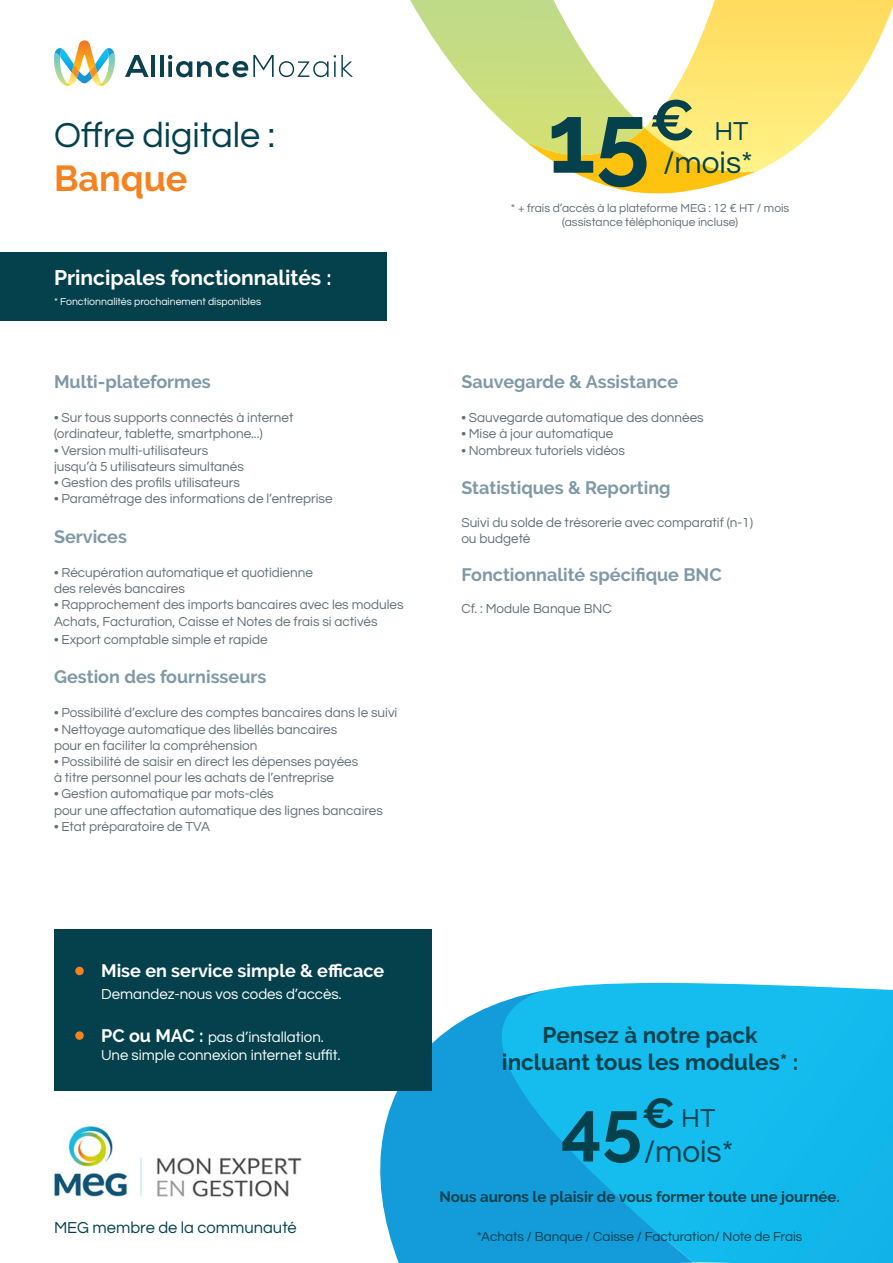
<style>
.page{position:relative;width:893px;height:1263px;background:#fff}
.page>*{position:absolute;margin:0;border:0;box-sizing:border-box;transform-origin:0 0}
.t1{font:700 97.5px "Raleway";color:#04414d}
.t2{font:700 72px "Raleway";color:#04414d}
.t3{font:36px "Questrial";color:#04414d}
.t4{font:700 36px "Raleway";color:#f58220}
.t5{font:31.5px "Questrial";color:#04414d}
.t6{font:27px "Questrial";color:#04414d}
.t7{font:700 22.5px "Raleway";color:#04414d}
.t8{font:700 21px "Raleway";color:#fff}
.t9{font:700 18px "Raleway";color:#7f99a6}
.t10{font:700 18px "Raleway";color:#fff}
.t11{font:16.5px "Questrial";color:#04414d}
.t12{font:15px "Questrial";color:#fff}
.t13{font:700 15px "Raleway";color:#04414d}
.t14{font:13.5px "Questrial";color:#626f77}
.t15{font:13.5px "Questrial";color:#04414d}
.t16{font:12px "Questrial";color:#626f77}
.t17{font:10.5px "Questrial";color:#fff}
.s1{font-family:"Raleway";font-weight:700;font-size:18px}
</style>
<div class="page">
<img style="left:53px;top:1124px;width:249px;height:73px">
<svg style="left:380px;top:1016px;width:90px;height:247px;background:#28a4dc"></svg>
<svg style="left:470px;top:983px;width:423px;height:280px;background:#17b5e9"></svg>
<svg style="left:410px;top:0;width:483px;height:194px"></svg>
<div style="left:0;top:252px;width:386px;height:68px;background:#04414d"></div>
<div style="left:54px;top:929px;width:378px;height:162px;background:#04414d"></div>
<div style="left:75px;top:967px;width:9px;height:8px;background:#f58220;border-radius:50%"></div>
<div style="left:75px;top:1031px;width:9px;height:9px;background:#f58220;border-radius:50%"></div>
<svg style="left:125px;top:55px;width:24px;height:22px"></svg>
<hr style="left:151px;top:55px;width:4px;height:22px;background:#0b404e">
<hr style="left:160px;top:55px;width:3px;height:22px;background:#0b404e">
<svg style="left:168px;top:54px;width:185px;height:23px"></svg>
<svg style="left:54px;top:40px;width:61px;height:46px"></svg>
<p class="t3" style="left:54px;top:118px;width:223px">Offre digitale :</p>
<p class="t4" style="left:54px;top:157px;width:135px">Banque</p>
<p class="t8" style="left:54px;top:266px;width:279px">Principales fonctionnalités :</p>
<p class="t17" style="left:54px;top:296px;width:209px">* Fonctionnalités prochainement disponibles</p>
<p class="t9" style="left:54px;top:371px;width:158px">Multi-plateformes</p>
<p class="t14" style="left:54px;top:411px;width:241px">• Sur tous supports connectés à internet</p>
<p class="t14" style="left:54px;top:427px;width:210px">(ordinateur, tablette, smartphone...)</p>
<p class="t14" style="left:54px;top:443px;width:156px">• Version multi-utilisateurs</p>
<p class="t14" style="left:54px;top:460px;width:191px">jusqu’à 5 utilisateurs simultanés</p>
<p class="t14" style="left:54px;top:476px;width:187px">• Gestion des profils utilisateurs</p>
<p class="t14" style="left:54px;top:492px;width:280px">• Paramétrage des informations de l’entreprise</p>
<p class="t9" style="left:54px;top:526px;width:75px">Services</p>
<p class="t14" style="left:54px;top:566px;width:260px">• Récupération automatique et quotidienne</p>
<p class="t14" style="left:54px;top:582px;width:132px">des relevés bancaires</p>
<p class="t14" style="left:54px;top:598px;width:351px">• Rapprochement des imports bancaires avec les modules</p>
<p class="t14" style="left:54px;top:614px;width:325px">Achats, Facturation, Caisse et Notes de frais si activés</p>
<p class="t14" style="left:54px;top:632px;width:215px">• Export comptable simple et rapide</p>
<p class="t9" style="left:54px;top:666px;width:214px">Gestion des fournisseurs</p>
<p class="t14" style="left:54px;top:706px;width:345px">• Possibilité d’exclure des comptes bancaires dans le suivi</p>
<p class="t14" style="left:54px;top:722px;width:285px">• Nettoyage automatique des libellés bancaires</p>
<p class="t14" style="left:54px;top:739px;width:205px">pour en faciliter la compréhension</p>
<p class="t14" style="left:54px;top:755px;width:306px">• Possibilité de saisir en direct les dépenses payées</p>
<p class="t14" style="left:54px;top:771px;width:281px">à titre personnel pour les achats de l’entreprise</p>
<p class="t14" style="left:54px;top:787px;width:221px">• Gestion automatique par mots-clés</p>
<p class="t14" style="left:54px;top:803px;width:330px">pour une affectation automatique des lignes bancaires</p>
<p class="t14" style="left:54px;top:820px;width:158px">• Etat préparatoire de TVA</p>
<p class="t1" style="left:547px;top:83px;width:149px">15<sup>€</sup></p>
<p class="t6" style="left:714px;top:118px;width:36px">HT</p>
<p class="t5" style="left:663px;top:147px;width:91px">/mois*</p>
<p class="t16" style="left:511px;top:202px;width:280px">* + frais d’accès à la plateforme MEG : 12 € HT / mois</p>
<p class="t16" style="left:562px;top:216px;width:178px">(assistance téléphonique incluse)</p>
<p class="t9" style="left:461px;top:371px;width:218px">Sauvegarde &amp; Assistance</p>
<p class="t14" style="left:461px;top:411px;width:244px">• Sauvegarde automatique des données</p>
<p class="t14" style="left:461px;top:427px;width:154px">• Mise à jour automatique</p>
<p class="t14" style="left:461px;top:443px;width:165px">• Nombreux tutoriels vidéos</p>
<p class="t9" style="left:461px;top:477px;width:211px">Statistiques &amp; Reporting</p>
<p class="t14" style="left:461px;top:515px;width:293px">Suivi du solde de trésorerie avec comparatif (n-1)</p>
<p class="t14" style="left:461px;top:532px;width:71px">ou budgeté</p>
<p class="t9" style="left:461px;top:564px;width:262px">Fonctionnalité spécifique BNC</p>
<p class="t14" style="left:461px;top:602px;width:152px">Cf. : Module Banque BNC</p>
<p class="t10" style="left:101px;top:960px;width:285px">Mise en service simple &amp; efficace</p>
<p class="t12" style="left:101px;top:986px;width:242px">Demandez-nous vos codes d’accès.</p>
<p class="t12" style="left:101px;top:1029px;width:224px"><span class="s1">PC ou MAC :</span> pas d’installation.</p>
<p class="t12" style="left:101px;top:1047px;width:241px">Une simple connexion internet suffit.</p>
<p class="t11" style="left:54px;top:1219px;width:244px">MEG membre de la communauté</p>
<p class="t7" style="left:542px;top:1022px;width:217px">Pensez à notre pack</p>
<p class="t7" style="left:502px;top:1049px;width:298px">incluant tous les modules* :</p>
<p class="t2" style="left:561px;top:1086px;width:116px">45<sup>€</sup></p>
<p class="t6" style="left:681px;top:1105px;width:36px">HT</p>
<p class="t5" style="left:644px;top:1136px;width:91px">/mois*</p>
<p class="t13" style="left:439px;top:1188px;width:402px">Nous aurons le plaisir de vous former toute une journée.</p>
<p class="t15" style="left:477px;top:1230px;width:327px">*Achats / Banque / Caisse / Facturation/ Note de Frais</p>
</div>
